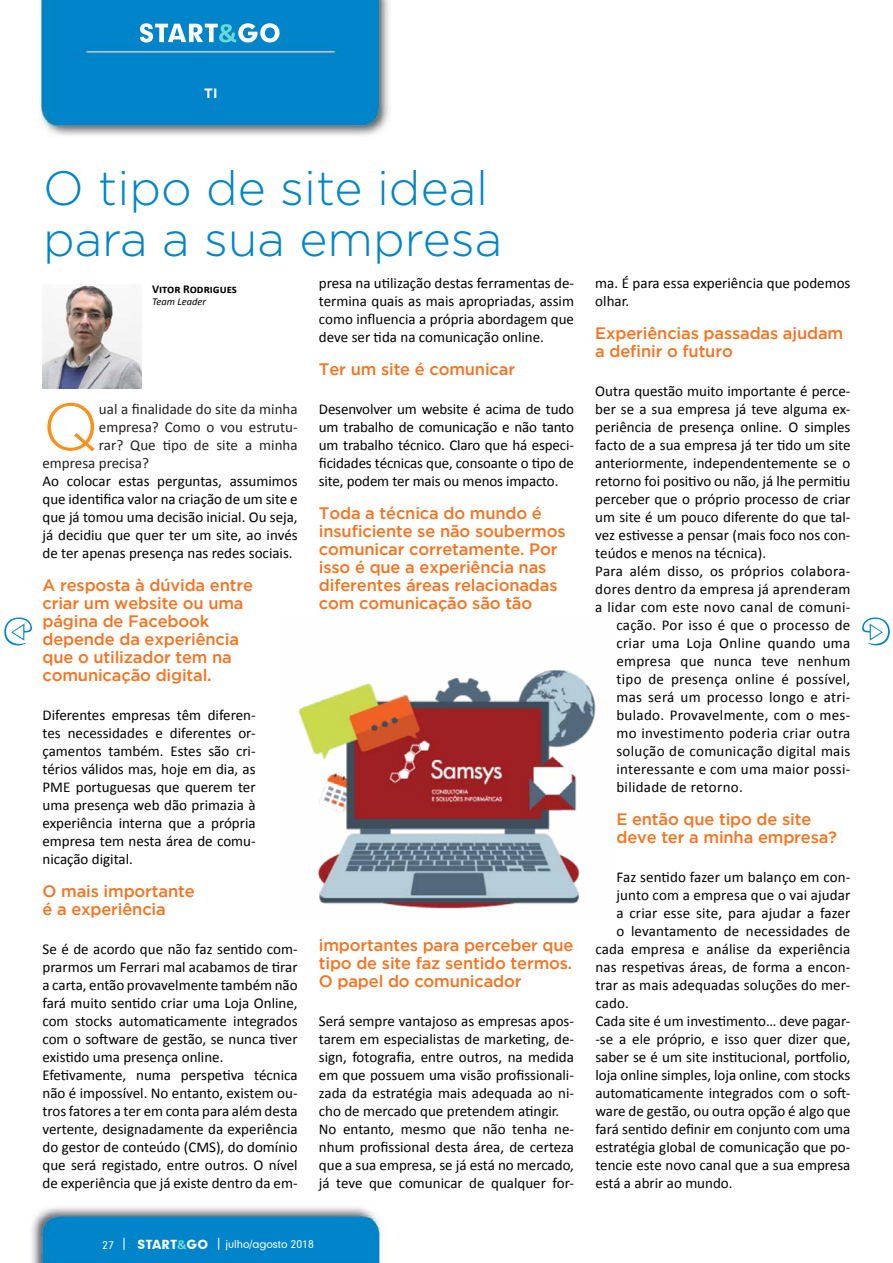
<style>
.page{position:relative;width:893px;height:1263px;background:#fff}
.page>*{position:absolute;margin:0;border:0;box-sizing:border-box;transform-origin:0 0}
.t1{font:300 66.45px "Gotham";color:#f7921e}
.t2{font:300 48px/51px "Gotham";color:#0085c9}
.t3{font:500 16.5px/18px "Gotham";letter-spacing:-.01em;color:#f47421}
.t4{font:15px/18px "Calibri";color:#000;text-align:justify}
.t5{font:15px "Calibri";letter-spacing:.02em;color:#000}
.t6{font:15px "Calibri";color:#221e1f}
.t7{font:700 13.5px "Gotham";color:#fff}
.t8{font:700 12px "Calibri";color:#000}
.t9{font:10.5px "Geometric 706 BT Medium B";color:#fff}
.t10{font:italic 10.5px "Calibri";color:#000}
.s1{font-style:inherit}
.s2{font-size:12px}
.s3{font-family:"Geometric 706 BT Black B";font-size:12px}
.s4{font-family:"Calibri";font-weight:700;font-size:13.5px;color:#68d9d5}
</style>
<div class="page">
<img style="left:32px;top:0;width:358px;height:1263px">
<svg style="left:862px;top:617px;width:28px;height:28px"></svg>
<svg style="left:4px;top:617px;width:28px;height:28px"></svg>
<svg style="left:140px;top:23px;width:140px;height:20px"></svg>
<img style="left:43px;top:284px;width:98px;height:105px">
<img style="left:280px;top:621px;width:316px;height:297px">
<p class="t7" style="left:204px;top:85px;width:15px">TI</p>
<h2 class="t2" style="left:43px;top:162px;width:461px">O tipo de site ideal para a sua empresa</h2>
<p class="t8" style="left:152px;top:281px;width:86px">Vitor Rodrigues</p>
<p class="t10" style="left:152px;top:294px;width:55px">Team Leader</p>
<h1 class="t1" style="left:43px;top:390px;width:58px">Q</h1>
<p class="t6" style="left:99px;top:400px;width:200px">ual a finalidade do site da minha</p>
<p class="t6" style="left:99px;top:418px;width:200px">empresa? Como o vou estrutu-</p>
<p class="t6" style="left:99px;top:436px;width:200px">rar? Que tipo de site a minha</p>
<p class="t6" style="left:43px;top:454px;width:108px">empresa precisa?</p>
<p class="t4" style="left:43px;top:472px;width:257px">Ao colocar estas perguntas, assumimos que identifica valor na criação de um site e que já tomou uma decisão inicial. Ou seja, já decidiu que quer ter um site, ao invés de ter apenas presença nas redes sociais.</p>
<p class="t3" style="left:43px;top:576px;width:212px">A resposta à dúvida entre criar um website ou uma página de Facebook depende da experiência que o utilizador tem na comunicação digital.</p>
<p class="t4" style="left:43px;top:706px;width:215px">Diferentes empresas têm diferen&shy;tes necessidades e diferentes or&shy;çamentos também. Estes são cri&shy;térios válidos mas, hoje em dia, as PME portuguesas que querem ter uma presença web dão primazia à experiência interna que a própria empresa tem nesta área de comu&shy;nicação digital.</p>
<p class="t3" style="left:43px;top:882px;width:154px">O mais importante é a experiência</p>
<p class="t4" style="left:43px;top:940px;width:257px;text-align:left">Se é de acordo que não faz sentido com&shy;prarmos um Ferrari mal acabamos de tirar a carta, então provavelmente também não fará muito sentido criar uma Loja Online, com stocks automaticamente integrados com o software de gestão, se nunca tiver existido uma presença online.<br>Efetivamente, numa perspetiva técnica não é impossível. No entanto, existem ou&shy;tros fatores a ter em conta para além desta vertente, designadamente da experiência do gestor de conteúdo (CMS), do domínio que será registado, entre outros. O nível de experiência que já existe dentro da em-</p>
<p class="t4" style="left:319px;top:274px;width:257px">presa na utilização destas ferramentas de&shy;termina quais as mais apropriadas, assim como influencia a própria abordagem que deve ser tida na comunicação online.</p>
<p class="t3" style="left:319px;top:360px;width:198px">Ter um site é comunicar</p>
<p class="t4" style="left:319px;top:400px;width:257px">Desenvolver um website é acima de tudo um trabalho de comunicação e não tanto um trabalho técnico. Claro que há especi&shy;ficidades técnicas que, consoante o tipo de site, podem ter mais ou menos impacto.</p>
<p class="t3" style="left:319px;top:504px;width:248px">Toda a técnica do mundo é insuficiente se não soubermos comunicar corretamente. Por isso é que a experiência nas diferentes áreas relacionadas com comunicação são tão</p>
<p class="t3" style="left:319px;top:936px;width:256px;text-align:justify">importantes para perceber que tipo de site faz sentido termos.<br>O papel do comunicador</p>
<p class="t4" style="left:319px;top:1012px;width:257px;text-align:left">Será sempre vantajoso as empresas apos&shy;tarem em especialistas de marketing, de&shy;sign, fotografia, entre outros, na medida em que possuem uma visão profissionali&shy;zada da estratégia mais adequada ao ni&shy;cho de mercado que pretendem atingir.<br>No entanto, mesmo que não tenha ne&shy;nhum profissional desta área, de certeza que a sua empresa, se já está no mercado, já teve que comunicar de qualquer for-</p>
<p class="t9" style="left:102px;top:1237px;width:213px"><span class="s1">27</span> <span class="s2">|</span> <span class="s3">START</span><span class="s4">&amp;</span><span class="s3">GO</span> <span class="s2">|</span> julho/agosto 2018</p>
<p class="t4" style="left:595px;top:274px;width:257px">ma. É para essa experiência que podemos olhar.</p>
<p class="t3" style="left:595px;top:324px;width:249px">Experiências passadas ajudam a definir o futuro</p>
<p class="t4" style="left:595px;top:382px;width:257px">Outra questão muito importante é perce-</p>
<p class="t4" style="left:595px;top:400px;width:257px">ber se a sua empresa já teve alguma ex-</p>
<p class="t4" style="left:595px;top:418px;width:257px">periência de presença online. O simples</p>
<p class="t4" style="left:595px;top:436px;width:257px">facto de a sua empresa já ter tido um site</p>
<p class="t4" style="left:595px;top:454px;width:257px">anteriormente, independentemente se o</p>
<p class="t4" style="left:595px;top:472px;width:257px">retorno foi positivo ou não, já lhe permitiu</p>
<p class="t4" style="left:595px;top:490px;width:257px">perceber que o próprio processo de criar</p>
<p class="t4" style="left:595px;top:508px;width:257px">um site é um pouco diferente do que tal-</p>
<p class="t4" style="left:595px;top:526px;width:257px">vez estivesse a pensar (mais foco nos con-</p>
<p class="t4" style="left:595px;top:544px;width:172px">teúdos e menos na técnica).</p>
<p class="t5" style="left:595px;top:562px;width:257px">Para além disso, os próprios colabora-</p>
<p class="t5" style="left:595px;top:580px;width:257px">dores dentro da empresa já aprenderam</p>
<p class="t5" style="left:595px;top:598px;width:257px">a lidar com este novo canal de comuni-</p>
<p class="t5" style="left:616px;top:616px;width:235px">cação. Por isso é que o processo de</p>
<p class="t5" style="left:616px;top:634px;width:235px">criar uma Loja Online quando uma</p>
<p class="t5" style="left:616px;top:652px;width:235px">empresa que nunca teve nenhum</p>
<p class="t5" style="left:616px;top:670px;width:235px">tipo de presença online é possível,</p>
<p class="t5" style="left:616px;top:688px;width:235px">mas será um processo longo e atri-</p>
<p class="t5" style="left:616px;top:706px;width:235px">bulado. Provavelmente, com o mes-</p>
<p class="t5" style="left:616px;top:724px;width:235px">mo investimento poderia criar outra</p>
<p class="t5" style="left:616px;top:742px;width:235px">solução de comunicação digital mais</p>
<p class="t5" style="left:616px;top:760px;width:235px">interessante e com uma maior possi-</p>
<p class="t5" style="left:616px;top:778px;width:128px">bilidade de retorno.</p>
<p class="t3" style="left:616px;top:810px;width:222px">E então que tipo de site deve ter a minha empresa?</p>
<p class="t4" style="left:616px;top:868px;width:235px">Faz sentido fazer um balanço em con-</p>
<p class="t4" style="left:616px;top:886px;width:235px">junto com a empresa que o vai ajudar</p>
<p class="t4" style="left:616px;top:904px;width:236px">a criar esse site, para ajudar a fazer</p>
<p class="t4" style="left:616px;top:922px;width:235px">o levantamento de necessidades de</p>
<p class="t4" style="left:595px;top:940px;width:257px">cada empresa e análise da experiência</p>
<p class="t4" style="left:595px;top:958px;width:257px">nas respetivas áreas, de forma a encon-</p>
<p class="t4" style="left:595px;top:976px;width:257px">trar as mais adequadas soluções do mer-</p>
<p class="t4" style="left:595px;top:994px;width:35px">cado.</p>
<p class="t4" style="left:595px;top:1012px;width:257px">Cada site é um investimento… deve pagar-</p>
<p class="t4" style="left:595px;top:1030px;width:257px">-se a ele próprio, e isso quer dizer que,</p>
<p class="t4" style="left:595px;top:1048px;width:257px">saber se é um site institucional, portfolio,</p>
<p class="t4" style="left:595px;top:1066px;width:257px">loja online simples, loja online, com stocks</p>
<p class="t4" style="left:595px;top:1084px;width:257px">automaticamente integrados com o soft-</p>
<p class="t4" style="left:595px;top:1102px;width:257px">ware de gestão, ou outra opção é algo que</p>
<p class="t4" style="left:595px;top:1120px;width:257px">fará sentido definir em conjunto com uma</p>
<p class="t4" style="left:595px;top:1138px;width:257px">estratégia global de comunicação que po-</p>
<p class="t4" style="left:595px;top:1156px;width:257px">tencie este novo canal que a sua empresa</p>
<p class="t4" style="left:595px;top:1174px;width:139px">está a abrir ao mundo.</p>
</div>
